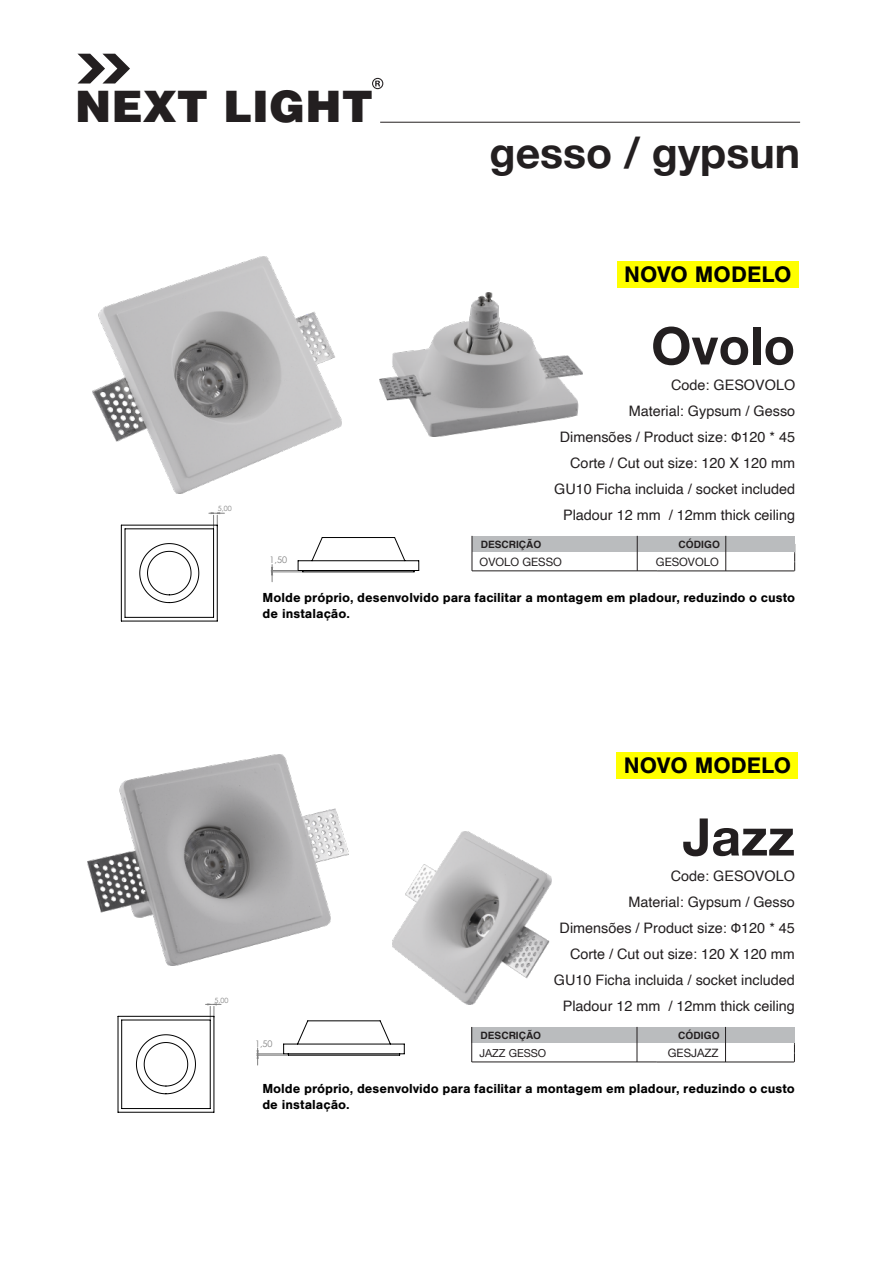
<style>
.page{position:relative;width:893px;height:1263px;background:#fff}
.page>*{position:absolute;margin:0;border:0;box-sizing:border-box;transform-origin:0 0}
.t1{font:700 51.9px "Helvetica Neue";color:#231f20}
.t2{font:900 43.35px "Helvetica LT Std";letter-spacing:.005em;color:#231f20}
.t3{font:700 42.75px "Helvetica Neue";color:#231f20}
.t4{font:700 23.25px "Nimbus San";color:#000}
.t5{font:14.4px/26px "Helvetica";color:#231f20;text-align:right}
.t6{font:700 13.65px/16.4px "Nimbus San";color:#000}
.t7{font:11.55px "Helvetica Neue";color:#231f20}
.t8{font:10.95px "Helvetica Neue";color:#231f20}
.t9{font:700 10.05px "Helvetica";color:#231f20}
.t10{font:9px "Century Gothic";color:#808080}
.t11{font:7.2px "Century Gothic";color:#808080}
</style>
<div class="page">
<svg style="left:78px;top:54px;width:52px;height:30px"></svg>
<svg style="left:375px;top:81px;width:5px;height:5px"></svg>
<div style="left:372px;top:78px;width:11px;height:11px;border:1px solid #231f20;border-radius:50%"></div>
<hr style="left:380px;top:122px;width:420px;height:1px;background:#231f20">
<div style="left:472px;top:536px;width:185px;height:15px;background:#babcbe"></div>
<hr style="left:472px;top:571px;width:185px;height:1px;background:#221f1f">
<hr style="left:657px;top:571px;width:137px;height:1px;background:#221f1f">
<svg style="left:794px;top:551px;width:1px;height:20px"></svg>
<div style="left:657px;top:536px;width:69px;height:15px;background:#babcbe"></div>
<div style="left:726px;top:536px;width:69px;height:15px;background:#babcbe"></div>
<hr style="left:472px;top:536px;width:1px;height:35px;background:#231f20">
<hr style="left:637px;top:536px;width:1px;height:35px;background:#231f20">
<hr style="left:725px;top:536px;width:1px;height:35px;background:#231f20">
<svg style="left:121px;top:513px;width:103px;height:108px"></svg>
<svg style="left:271px;top:537px;width:148px;height:45px"></svg>
<div style="left:617px;top:261px;width:181px;height:26px;background:#ff0"></div>
<div style="left:472px;top:1027px;width:185px;height:15px;background:#babcbe"></div>
<hr style="left:472px;top:1062px;width:185px;height:1px;background:#221f1f">
<hr style="left:657px;top:1062px;width:137px;height:1px;background:#221f1f">
<svg style="left:794px;top:1042px;width:1px;height:20px"></svg>
<div style="left:657px;top:1027px;width:68px;height:15px;background:#babcbe"></div>
<div style="left:726px;top:1027px;width:69px;height:15px;background:#babcbe"></div>
<hr style="left:471px;top:1027px;width:1px;height:35px;background:#231f20">
<hr style="left:637px;top:1027px;width:1px;height:35px;background:#231f20">
<hr style="left:725px;top:1027px;width:1px;height:35px;background:#231f20">
<div style="left:616px;top:752px;width:182px;height:26px;background:#ff0"></div>
<svg style="left:257px;top:1020px;width:148px;height:45px"></svg>
<img style="left:93px;top:257px;width:248px;height:236px">
<img style="left:379px;top:292px;width:203px;height:144px">
<img style="left:88px;top:754px;width:261px;height:211px">
<img style="left:393px;top:831px;width:158px;height:173px">
<svg style="left:118px;top:1004px;width:103px;height:108px"></svg>
<h2 class="t2" style="left:75px;top:79px;width:299px">NEXT LIGHT</h2>
<h3 class="t3" style="left:490px;top:119px;width:312px">gesso / gypsun</h3>
<h3 class="t4" style="left:624px;top:261px;width:169px">NOVO MODELO</h3>
<p class="t11" style="left:218px;top:504px;width:15px">5,00</p>
<h1 class="t1" style="left:651px;top:305px;width:146px">Ovolo</h1>
<p class="t5" style="left:554px;top:373px;width:242px">Code: GESOVOLO<br>Material: Gypsum / Gesso<br>Dimensões / Product size: Φ120 * 45<br>Corte / Cut out size: 120 X 120 mm<br>GU10 Ficha incluida / socket included<br>Pladour 12 mm / 12mm thick ceiling</p>
<p class="t7" style="left:480px;top:554px;width:84px">OVOLO GESSO</p>
<p class="t9" style="left:481px;top:536px;width:62px">DESCRIÇÃO</p>
<p class="t9" style="left:678px;top:536px;width:43px">CÓDIGO</p>
<p class="t10" style="left:270px;top:554px;width:19px">1,50</p>
<p class="t7" style="left:656px;top:554px;width:64px">GESOVOLO</p>
<p class="t6" style="left:263px;top:589px;width:534px">Molde próprio, desenvolvido para facilitar a montagem em pladour, reduzindo o custo de instalação.</p>
<p class="t11" style="left:214px;top:995px;width:15px">5,00</p>
<h3 class="t4" style="left:624px;top:752px;width:169px">NOVO MODELO</h3>
<p class="t10" style="left:255px;top:1037px;width:19px">1,50</p>
<h1 class="t1" style="left:682px;top:796px;width:114px">Jazz</h1>
<p class="t5" style="left:554px;top:864px;width:242px">Code: GESOVOLO<br>Material: Gypsum / Gesso<br>Dimensões / Product size: Φ120 * 45<br>Corte / Cut out size: 120 X 120 mm<br>GU10 Ficha incluida / socket included<br>Pladour 12 mm / 12mm thick ceiling</p>
<p class="t9" style="left:481px;top:1027px;width:62px">DESCRIÇÃO</p>
<p class="t9" style="left:678px;top:1027px;width:43px">CÓDIGO</p>
<p class="t7" style="left:668px;top:1045px;width:52px">GESJAZZ</p>
<p class="t8" style="left:479px;top:1045px;width:68px">JAZZ GESSO</p>
<p class="t6" style="left:262px;top:1080px;width:534px">Molde próprio, desenvolvido para facilitar a montagem em pladour, reduzindo o custo de instalação.</p>
</div>
